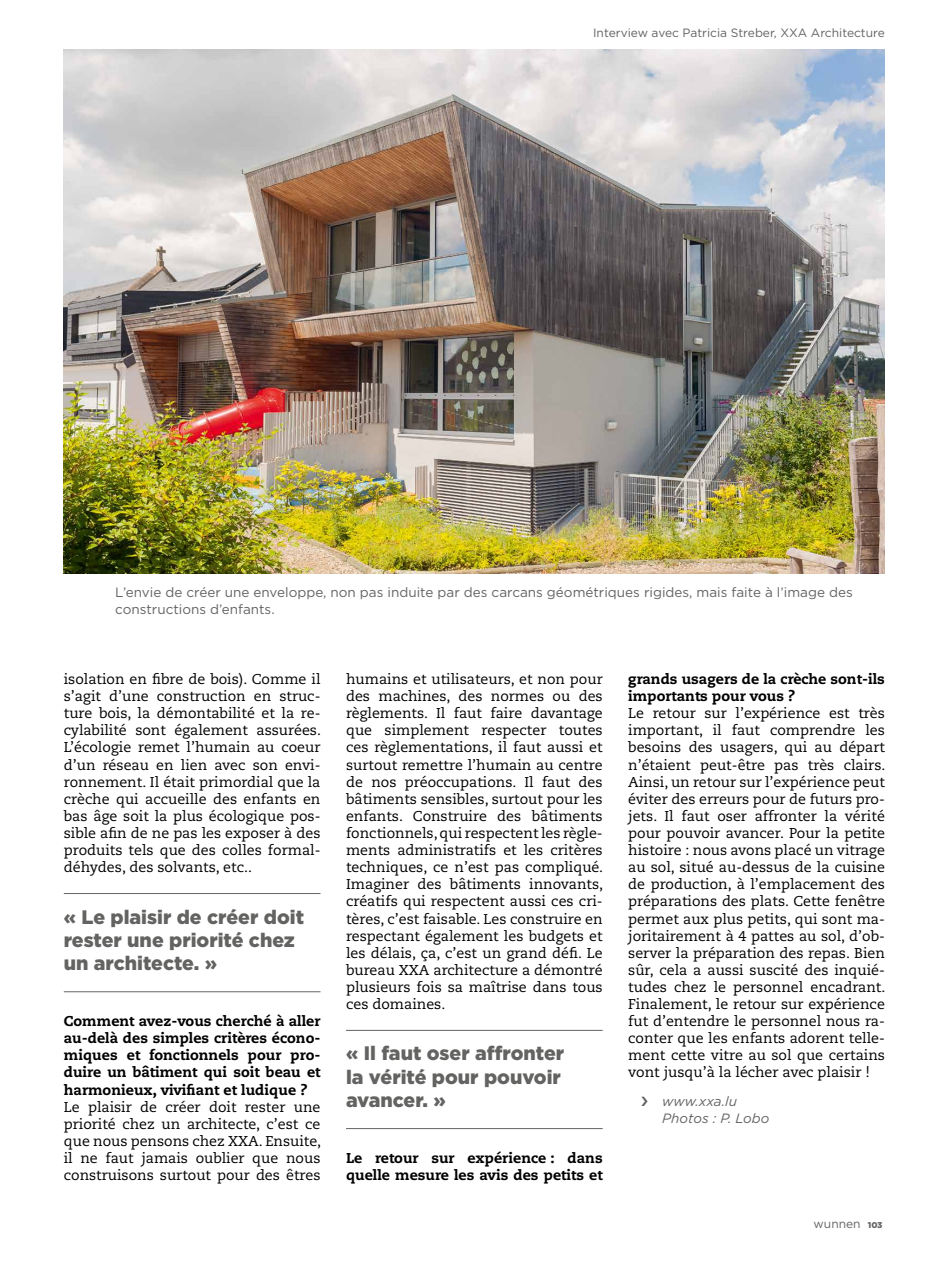
<style>
.page{position:relative;width:936px;height:1263px;background:#fff}
.page>*{position:absolute;margin:0;border:0;box-sizing:border-box;transform-origin:0 0}
.t1{font:900 19.5px/23.4px "Gotham";color:#636362}
.t2{font:14.25px/17.1px "Caecilia LT Std";color:#000;text-align:justify}
.t3{font:800 14.25px/17.1px "Caecilia LT Std";color:#000}
.t4{font:13.5px/16.2px "Gotham";color:#636362}
.t5{font:italic 13.5px/16.2px "Gotham";color:#636362}
.t6{font:12px "Gotham";color:#636362}
.s1{font-weight:900;font-size:8.4px}
</style>
<div class="page">
<hr style="left:64px;top:893px;width:256px;height:1px;background:#636362">
<hr style="left:64px;top:991px;width:256px;height:1px;background:#636362">
<hr style="left:346px;top:1030px;width:256px;height:1px;background:#636362">
<hr style="left:346px;top:1128px;width:256px;height:1px;background:#636362">
<img style="left:64px;top:49px;width:820px;height:525px">
<p class="t6" style="left:593px;top:25px;width:293px">Interview avec Patricia Streber, XXA Architecture</p>
<p class="t4" style="left:115px;top:584px;width:739px">L’envie de créer une enveloppe, non pas induite par des carcans géométriques rigides, mais faite à l’image des constructions d’enfants.</p>
<p class="t2" style="left:64px;top:671px;width:259px">isolation en fibre de bois). Comme il s’agit d’une construction en struc&shy;ture bois, la démontabilité et la re&shy;cylabilité sont également assurées.<br>L’écologie remet l’humain au coeur d’un réseau en lien avec son envi&shy;ronnement. Il était primordial que la crèche qui accueille des enfants en bas âge soit la plus écologique pos&shy;sible afin de ne pas les exposer à des produits tels que des colles formal&shy;déhydes, des solvants, etc..</p>
<h1 class="t1" style="left:64px;top:905px;width:242px">« Le plaisir de créer doit rester une priorité chez un architecte. »</h1>
<p class="t3" style="left:64px;top:1013px;width:258px;text-align:justify">Comment avez-vous cherché à aller au-delà des simples critères écono&shy;miques et fonctionnels pour pro&shy;duire un bâtiment qui soit beau et harmonieux, vivifiant et ludique ?</p>
<p class="t2" style="left:64px;top:1098px;width:259px">Le plaisir de créer doit rester une priorité chez un architecte, c’est ce que nous pensons chez XXA. Ensuite, il ne faut jamais oublier que nous construisons surtout pour des êtres</p>
<p class="t2" style="left:346px;top:671px;width:259px">humains et utilisateurs, et non pour des machines, des normes ou des règlements. Il faut faire davantage que simplement respecter toutes ces règlementations, il faut aussi et surtout remettre l’humain au centre de nos préoccupations. Il faut des bâtiments sensibles, surtout pour les enfants. Construire des bâtiments fonctionnels, qui respectent les règle&shy;ments administratifs et les critères techniques, ce n’est pas compliqué.<br>Imaginer des bâtiments innovants, créatifs qui respectent aussi ces cri&shy;tères, c’est faisable. Les construire en respectant également les budgets et les délais, ça, c’est un grand défi. Le bureau XXA architecture a démontré plusieurs fois sa maîtrise dans tous ces domaines.</p>
<h1 class="t1" style="left:346px;top:1041px;width:220px">« Il faut oser affronter la vérité pour pouvoir avancer. »</h1>
<p class="t3" style="left:346px;top:1149px;width:258px">Le retour sur expérience : dans quelle mesure les avis des petits et</p>
<p class="t3" style="left:628px;top:671px;width:258px">grands usagers de la crèche sont-ils importants pour vous ?</p>
<p class="t2" style="left:628px;top:705px;width:259px">Le retour sur l’expérience est très important, il faut comprendre les besoins des usagers, qui au départ n’étaient peut-être pas très clairs.<br>Ainsi, un retour sur l’expérience peut éviter des erreurs pour de futurs pro&shy;jets. Il faut oser affronter la vérité pour pouvoir avancer. Pour la petite histoire : nous avons placé un vitrage au sol, situé au-dessus de la cuisine de production, à l’emplacement des préparations des plats. Cette fenêtre permet aux plus petits, qui sont ma&shy;joritairement à 4 pattes au sol, d’ob&shy;server la préparation des repas. Bien sûr, cela a aussi suscité des inquié&shy;tudes chez le personnel encadrant.<br>Finalement, le retour sur expérience fut d’entendre le personnel nous ra&shy;conter que les enfants adorent telle&shy;ment cette vitre au sol que certains vont jusqu’à la lécher avec plaisir !</p>
<p class="t5" style="left:662px;top:1093px;width:108px">www.xxa.lu<br>Photos : P. Lobo</p>
<p class="t6" style="left:813px;top:1216px;width:70px">wunnen <span class="s1">103</span></p>
</div>
